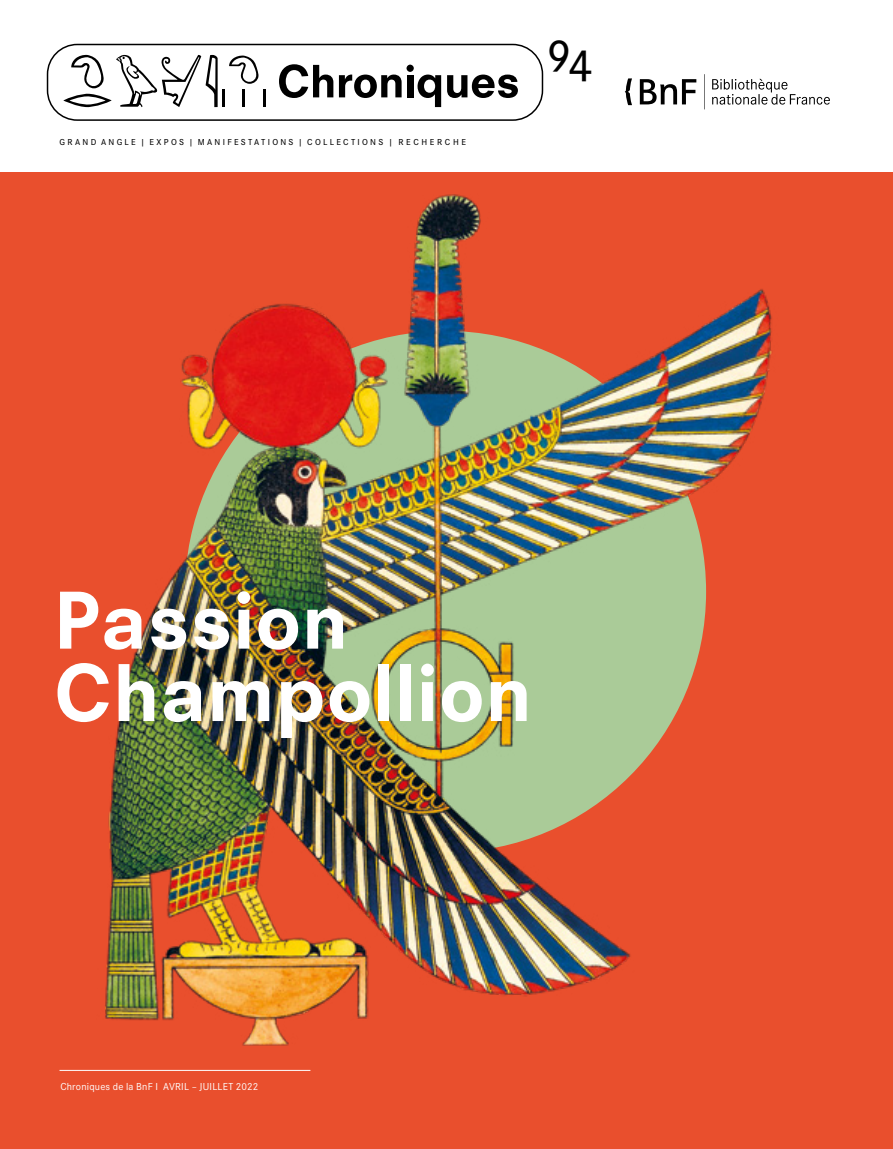
<style>
.page{position:relative;width:893px;height:1149px;background:#fff}
.page>*{position:absolute;margin:0;border:0;box-sizing:border-box;transform-origin:0 0}
.t1{font:800 75.6px/72.3px "Neuzeit SLT Std";letter-spacing:.01em;color:#fff}
.t2{font:500 46.5px "Corporate S";color:#000}
.t3{font:10.5px "Corporate S";letter-spacing:.02em;color:#fff}
.t4{font:500 9px "Corporate S";letter-spacing:.255em;color:#000}
</style>
<div class="page">
<div style="left:0;top:0;width:893px;height:1148px;background:#e94f2d"></div>
<div style="left:0;top:0;width:893px;height:171px;background:#fff"></div>
<hr style="left:60px;top:1069px;width:250px;height:1px;background:#fff">
<svg style="left:625px;top:74px;width:205px;height:35px"></svg>
<div style="left:47px;top:44px;width:496px;height:77px;border:2px solid #000;border-radius:30px"></div>
<svg style="left:279px;top:64px;width:54px;height:34px"></svg>
<svg style="left:339px;top:75px;width:63px;height:23px"></svg>
<div style="left:406px;top:65px;width:8px;height:7px;background:#000;border-radius:50%"></div>
<div style="left:407px;top:75px;width:6px;height:22px;background:#000"></div>
<svg style="left:418px;top:75px;width:23px;height:32px"></svg>
<svg style="left:447px;top:75px;width:71px;height:23px"></svg>
<svg style="left:229px;top:55px;width:30px;height:29px"></svg>
<svg style="left:63px;top:55px;width:155px;height:52px"></svg>
<hr style="left:242px;top:89px;width:3px;height:18px;background:#000">
<hr style="left:263px;top:89px;width:3px;height:18px;background:#000">
<hr style="left:222px;top:89px;width:3px;height:18px;background:#000">
<img style="left:85px;top:171px;width:703px;height:900px">
<p class="t4" style="left:60px;top:137px;width:408px">GRAND ANGLE | EXPOS | MANIFESTATIONS | COLLECTIONS | RECHERCHE</p>
<p class="t2" style="left:547px;top:34px;width:47px">94</p>
<p class="t1" style="left:54px;top:584px;width:480px">Passion<br>Champollion</p>
<p class="t3" style="left:60px;top:1079px;width:199px">Chroniques de la BnF I AVRIL – JUILLET 2022</p>
</div>
